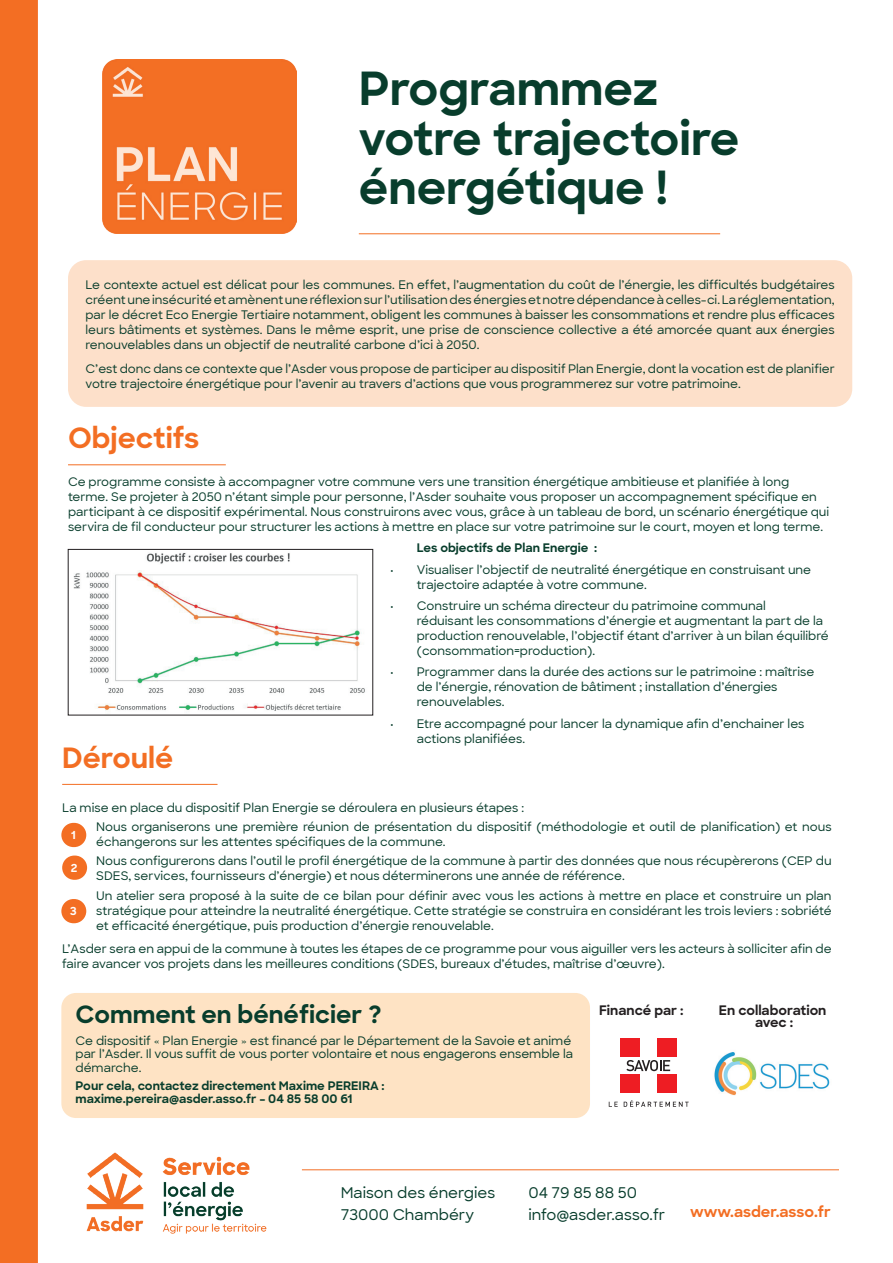
<style>
.page{position:relative;width:893px;height:1263px;background:#fff}
.page>*{position:absolute;margin:0;border:0;box-sizing:border-box;transform-origin:0 0}
.t1{font:700 46.5px/49.5px "Sharp Sans";color:#083d2c}
.t2{font:700 28.5px "Sharp Sans";color:#f36e23}
.t3{font:700 24.3px "Sharp Sans";color:#083d2c}
.t4{font:500 15px/22px "Sharp Sans";color:#083d2c}
.t5{font:700 15px "Sharp Sans";color:#f36e23}
.t6{font:700 13.35px/12.1px "Sharp Sans";color:#231f20;text-align:center}
.t7{font:500 12px/15px "Sharp Sans";color:#083d2c}
.t8{font:700 12px/13.5px "Sharp Sans";color:#083d2c}
.t9{font:700 11.25px "Sharp Sans";color:#fff}
</style>
<div class="page">
<div style="left:68px;top:260px;width:784px;height:147px;background:#fde0ca;border-radius:18px"></div>
<hr style="left:359px;top:233px;width:361px;height:1px;background:#f36e23">
<img style="left:103px;top:60px;width:194px;height:173px">
<div style="left:0;top:0;width:38px;height:1263px;background:#f36e23"></div>
<hr style="left:68px;top:464px;width:158px;height:1px;background:#f36e23">
<img style="left:73px;top:553px;width:292px;height:158px">
<div style="left:68px;top:549px;width:305px;height:166px;border:1px solid #231f20"></div>
<hr style="left:62px;top:784px;width:156px;height:1px;background:#f36e23">
<div style="left:61px;top:823px;width:25px;height:24px;background:#f36e23;border-radius:12px"></div>
<div style="left:62px;top:855px;width:25px;height:25px;background:#f36e23;border-radius:12px"></div>
<div style="left:61px;top:899px;width:25px;height:24px;background:#f36e23;border-radius:12px"></div>
<div style="left:61px;top:993px;width:529px;height:125px;background:#fee3c4;border-radius:15px"></div>
<div style="left:620px;top:1038px;width:19px;height:19px;background:#ee1d23"></div>
<div style="left:657px;top:1038px;width:19px;height:19px;background:#ee1d23"></div>
<div style="left:620px;top:1074px;width:19px;height:19px;background:#ee1d23"></div>
<div style="left:657px;top:1074px;width:19px;height:19px;background:#ee1d23"></div>
<svg style="left:609px;top:1102px;width:9px;height:5px"></svg>
<svg style="left:624px;top:1100px;width:65px;height:7px"></svg>
<svg style="left:626px;top:1060px;width:44px;height:11px"></svg>
<img style="left:714px;top:1052px;width:116px;height:44px">
<img style="left:86px;top:1152px;width:181px;height:82px">
<hr style="left:302px;top:1169px;width:537px;height:1px;background:#f36e23">
<h1 class="t1" style="left:359px;top:62px;width:382px">Programmez votre trajectoire énergétique !</h1>
<p class="t7" style="left:86px;top:277px;width:751px;text-align:justify">Le contexte actuel est délicat pour les communes. En effet, l’augmentation du coût de l’énergie, les difficultés budgétaires créent une insécurité et amènent une réflexion sur l’utilisation des énergies et notre dépendance à celles-ci. La réglementation, par le décret Eco Energie Tertiaire notamment, obligent les communes à baisser les consommations et rendre plus efficaces leurs bâtiments et systèmes. Dans le même esprit, une prise de conscience collective a été amorcée quant aux énergies renouvelables dans un objectif de neutralité carbone d’ici à 2050.</p>
<p class="t7" style="left:86px;top:360px;width:751px">C’est donc dans ce contexte que l’Asder vous propose de participer au dispositif Plan Energie, dont la vocation est de planifier votre trajectoire énergétique pour l’avenir au travers d’actions que vous programmerez sur votre patrimoine.</p>
<h2 class="t2" style="left:68px;top:417px;width:133px">Objectifs</h2>
<p class="t7" style="left:68px;top:473px;width:763px">Ce programme consiste à accompagner votre commune vers une transition énergétique ambitieuse et planifiée à long terme. Se projeter à 2050 n’étant simple pour personne, l’Asder souhaite vous proposer un accompagnement spécifique en participant à ce dispositif expérimental. Nous construirons avec vous, grâce à un tableau de bord, un scénario énergétique qui servira de fil conducteur pour structurer les actions à mettre en place sur votre patrimoine sur le court, moyen et long terme.</p>
<p class="t8" style="left:417px;top:541px;width:182px">Les objectifs de Plan Energie :</p>
<p class="t7" style="left:417px;top:561px;width:396px;text-indent:-27px">• Visualiser l’objectif de neutralité énergétique en construisant une trajectoire adaptée à votre commune.</p>
<p class="t7" style="left:417px;top:598px;width:414px;text-indent:-27px">• Construire un schéma directeur du patrimoine communal<br>réduisant les consommations d’énergie et augmentant la part de la production renouvelable, l’objectif étant d’arriver à un bilan équilibré (consommation=production).</p>
<p class="t7" style="left:417px;top:664px;width:399px;text-indent:-27px">• Programmer dans la durée des actions sur le patrimoine : maîtrise de l’énergie, rénovation de bâtiment ; installation d’énergies renouvelables.</p>
<p class="t7" style="left:417px;top:715px;width:389px;text-indent:-27px">• Etre accompagné pour lancer la dynamique afin d’enchainer les actions planifiées.</p>
<h2 class="t2" style="left:62px;top:736px;width:113px">Déroulé</h2>
<p class="t7" style="left:96px;top:797px;width:737px;line-height:19.2px;text-indent:-34px">La mise en place du dispositif Plan Energie se déroulera en plusieurs étapes :<br>Nous organiserons une première réunion de présentation du dispositif (méthodologie et outil de planification) et nous</p>
<p class="t7" style="left:96px;top:832px;width:737px;line-height:19.2px">échangerons sur les attentes spécifiques de la commune.<br>Nous configurerons dans l’outil le profil énergétique de la commune à partir des données que nous récupèrerons (CEP du</p>
<p class="t7" style="left:96px;top:866px;width:737px;line-height:19.2px">SDES, services, fournisseurs d’énergie) et nous déterminerons une année de référence.<br>Un atelier sera proposé à la suite de ce bilan pour définir avec vous les actions à mettre en place et construire un plan</p>
<p class="t7" style="left:96px;top:902px;width:737px">stratégique pour atteindre la neutralité énergétique. Cette stratégie se construira en considérant les trois leviers : sobriété et efficacité énergétique, puis production d’énergie renouvelable.</p>
<p class="t7" style="left:62px;top:941px;width:771px">L’Asder sera en appui de la commune à toutes les étapes de ce programme pour vous aiguiller vers les acteurs à solliciter afin de faire avancer vos projets dans les meilleures conditions (SDES, bureaux d’études, maîtrise d’œuvre).</p>
<p class="t9" style="left:71px;top:827px;width:6px">1</p>
<p class="t9" style="left:71px;top:859px;width:8px">2</p>
<p class="t9" style="left:70px;top:903px;width:8px">3</p>
<h3 class="t3" style="left:76px;top:996px;width:308px">Comment en bénéficier ?</h3>
<p class="t7" style="left:76px;top:1033px;width:499px;line-height:13.5px">Ce dispositif « Plan Energie » est financé par le Département de la Savoie et animé par l’Asder. Il vous suffit de vous porter volontaire et nous engagerons ensemble la démarche.</p>
<p class="t8" style="left:76px;top:1078px;width:310px">Pour cela, contactez directement Maxime PEREIRA : maxime.pereira@asder.asso.fr – 04 85 58 00 61</p>
<p class="t6" style="left:599px;top:1003px;width:86px">Financé par :</p>
<p class="t6" style="left:719px;top:1003px;width:109px">En collaboration avec :</p>
<p class="t4" style="left:341px;top:1181px;width:156px">Maison des énergies<br>73000 Chambéry</p>
<p class="t4" style="left:528px;top:1180px;width:138px">04 79 85 88 50 info@asder.asso.fr</p>
<p class="t5" style="left:690px;top:1200px;width:142px">www.asder.asso.fr</p>
</div>
